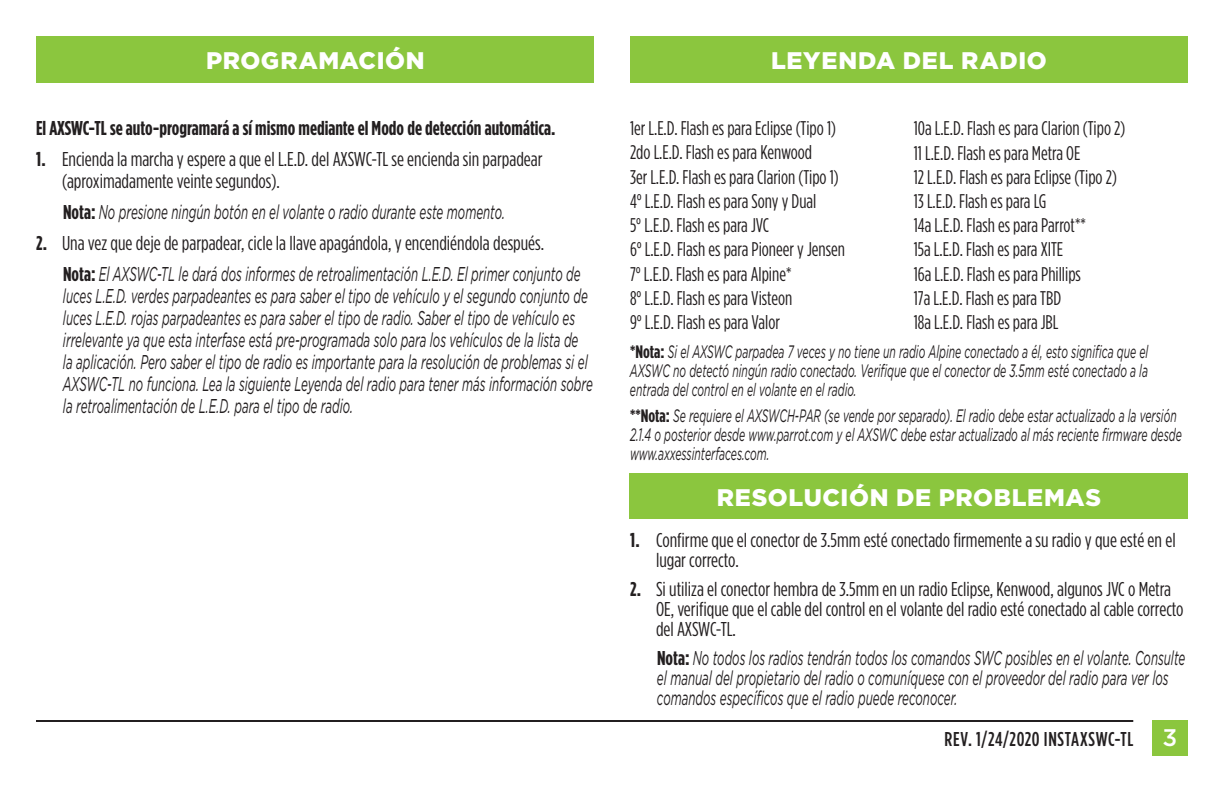
<style>
.page{position:relative;width:1224px;height:792px;background:#fff}
.page>*{position:absolute;margin:0;border:0;box-sizing:border-box;transform-origin:0 0}
.t1{font:900 24px "Gotham";letter-spacing:.03em;color:#fff}
.t2{font:italic 20px/22px "Gotham";color:#231f20;scale:.58 1}
.t3{font:20px/20px "Gotham Condensed";color:#231f20}
.t4{font:700 20px "Gotham Condensed";color:#231f20}
.t5{font:500 20px "Gotham Condensed";letter-spacing:.03em;color:#231f20}
.t6{font:19.8px/24.2px "Gotham Condensed";color:#231f20}
.t7{font:italic 18px/19px "Gotham";color:#231f20;text-align:justify;scale:.58 1}
.s1{font-weight:700}
.s2{font-family:"Gotham Condensed";font-weight:700;font-style:normal}
.s3{font-family:"Gotham";font-size:24px;color:#fff}
</style>
<div class="page">
<div style="left:36px;top:36px;width:1152px;height:46px;background:#8bc63e"></div>
<div style="left:1152px;top:720px;width:36px;height:36px;background:#8bc63e"></div>
<hr style="left:36px;top:720px;width:1097px;height:2px;background:#231f20">
<div style="left:595px;top:35px;width:35px;height:48px;background:#fff"></div>
<div style="left:630px;top:473px;width:558px;height:46px;background:#8bc63e"></div>
<p class="t1" style="left:206px;top:47px;width:220px">PROGRAMACIÓN</p>
<p class="t1" style="left:771px;top:47px;width:277px">LEYENDA DEL RADIO</p>
<p class="t4" style="left:36px;top:117px;width:521px">El AXSWC-TL se auto-programará a sí mismo mediante el Modo de detección automática.</p>
<p class="t3" style="left:62px;top:148px;width:482px;line-height:22px;text-indent:-26px"><span class="s1">1.</span> Encienda la marcha y espere a que el L.E.D. del AXSWC-TL se encienda sin parpadear (aproximadamente veinte segundos).</p>
<p class="t2" style="left:63px;top:201px;width:764px"><span class="s2">Nota:</span> No presione ningún botón en el volante o radio durante este momento.</p>
<p class="t3" style="left:36px;top:233px;width:510px"><span class="s1">2.</span> Una vez que deje de parpadear, cicle la llave apagándola, y encendiéndola después.</p>
<p class="t2" style="left:63px;top:263px;width:915px"><span class="s2">Nota:</span> El AXSWC-TL le dará dos informes de retroalimentación L.E.D. El primer conjunto de luces L.E.D. verdes parpadeantes es para saber el tipo de vehículo y el segundo conjunto de luces L.E.D. rojas parpadeantes es para saber el tipo de radio. Saber el tipo de vehículo es irrelevante ya que esta interfase está pre-programada solo para los vehículos de la lista de la aplicación. Pero saber el tipo de radio es importante para la resolución de problemas si el AXSWC-TL no funciona. Lea la siguiente Leyenda del radio para tener más información sobre la retroalimentación de L.E.D. para el tipo de radio.</p>
<p class="t6" style="left:630px;top:116px;width:216px">1er L.E.D. Flash es para Eclipse (Tipo 1)<br>2do L.E.D. Flash es para Kenwood<br>3er L.E.D. Flash es para Clarion (Tipo 1)<br>4° L.E.D. Flash es para Sony y Dual<br>5° L.E.D. Flash es para JVC<br>6° L.E.D. Flash es para Pioneer y Jensen 7° L.E.D. Flash es para Alpine*<br>8° L.E.D. Flash es para Visteon<br>9° L.E.D. Flash es para Valor</p>
<p class="t6" style="left:914px;top:116px;width:213px">10a L.E.D. Flash es para Clarion (Tipo 2)<br>11 L.E.D. Flash es para Metra OE<br>12 L.E.D. Flash es para Eclipse (Tipo 2)<br>13 L.E.D. Flash es para LG<br>14a L.E.D. Flash es para Parrot**<br>15a L.E.D. Flash es para XITE<br>16a L.E.D. Flash es para Phillips<br>17a L.E.D. Flash es para TBD<br>18a L.E.D. Flash es para JBL</p>
<p class="t7" style="left:630px;top:343px;width:895px"><span class="s2">*Nota:</span> Si el AXSWC parpadea 7 veces y no tiene un radio Alpine conectado a él, esto significa que el AXSWC no detectó ningún radio conectado. Verifique que el conector de 3.5mm esté conectado a la entrada del control en el volante en el radio.</p>
<p class="t7" style="left:630px;top:406px;width:953px;text-align:left"><span class="s2">**Nota:</span> Se requiere el AXSWCH-PAR (se vende por separado). El radio debe estar actualizado a la versión<br>2.1.4 o posterior desde www.parrot.com y el AXSWC debe estar actualizado al más reciente firmware desde www.axxessinterfaces.com.</p>
<p class="t1" style="left:717px;top:484px;width:386px">RESOLUCIÓN DE PROBLEMAS</p>
<p class="t3" style="left:656px;top:530px;width:521px;text-indent:-26px"><span class="s1">1.</span> Confirme que el conector de 3.5mm esté conectado firmemente a su radio y que esté en el lugar correcto.</p>
<p class="t3" style="left:656px;top:579px;width:529px;text-indent:-26px"><span class="s1">2.</span> Si utiliza el conector hembra de 3.5mm en un radio Eclipse, Kenwood, algunos JVC o Metra<br>OE, verifique que el cable del control en el volante del radio esté conectado al cable correcto del AXSWC-TL.</p>
<p class="t2" style="left:657px;top:648px;width:913px;line-height:20px"><span class="s2">Nota:</span> No todos los radios tendrán todos los comandos SWC posibles en el volante. Consulte el manual del propietario del radio o comuníquese con el proveedor del radio para ver los comandos específicos que el radio puede reconocer.</p>
<p class="t5" style="left:945px;top:728px;width:234px">REV. 1/24/2020 INSTAXSWC-TL <span class="s3">3</span></p>
</div>
